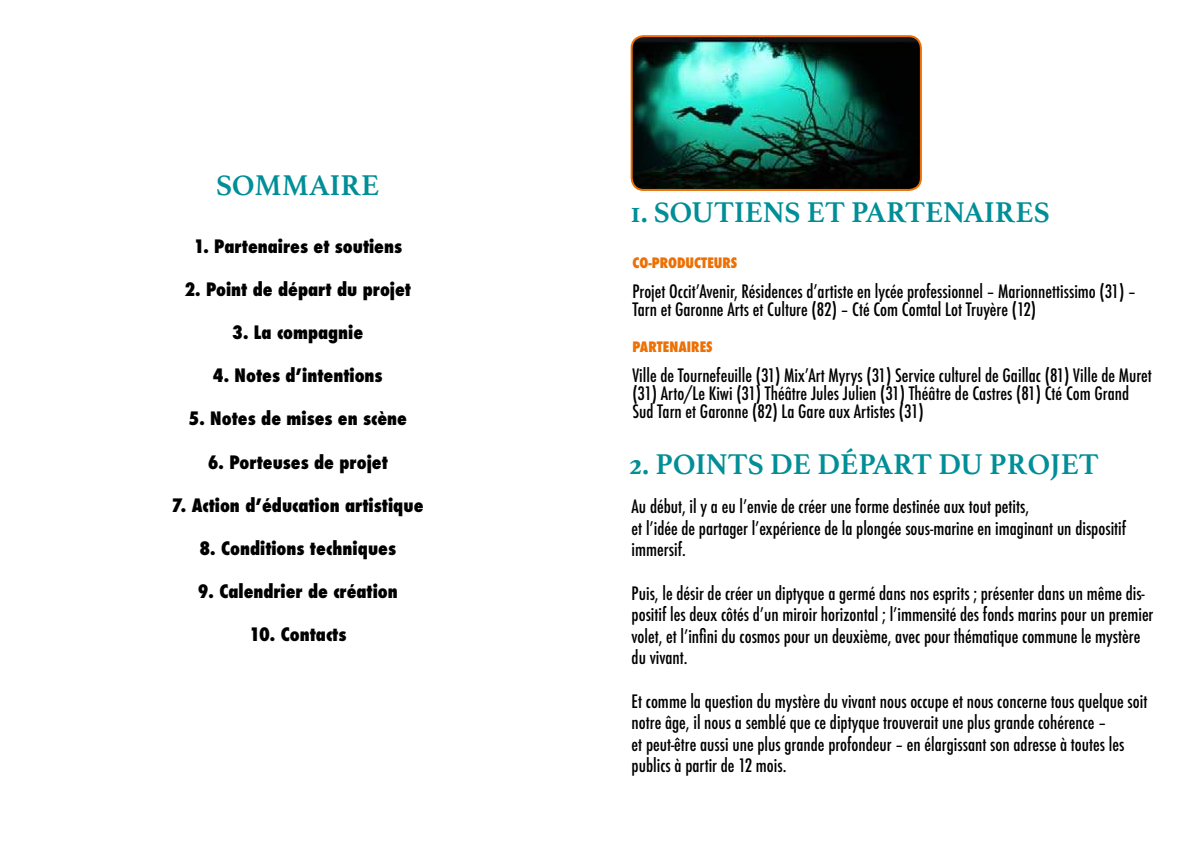
<style>
.page{position:relative;width:1191px;height:842px;background:#fff}
.page>*{position:absolute;margin:0;border:0;box-sizing:border-box;transform-origin:0 0}
.t1{font:700 30px "Athelas";color:#008e97}
.t2{font:500 condensed 18px/21.6px "Futura";color:#000}
.t3{font:800 condensed 18px "Futura";color:#000}
.t4{font:800 condensed 14px "Futura";color:#ed7004}
</style>
<div class="page">
<img style="left:633px;top:37px;width:287px;height:152px">
<div style="left:630px;top:35px;width:292px;height:156px;border:2px solid #ed7004;border-radius:12px"></div>
<h1 class="t1" style="left:216px;top:161px;width:165px">SOMMAIRE</h1>
<p class="t3" style="left:193px;top:234px;width:210px">1. Partenaires et soutiens</p>
<p class="t3" style="left:184px;top:277px;width:228px">2. Point de départ du projet</p>
<p class="t3" style="left:232px;top:320px;width:132px">3. La compagnie</p>
<p class="t3" style="left:213px;top:363px;width:171px">4. Notes d’intentions</p>
<p class="t3" style="left:188px;top:406px;width:220px">5. Notes de mises en scène</p>
<p class="t3" style="left:208px;top:450px;width:182px">6. Porteuses de projet</p>
<p class="t3" style="left:172px;top:493px;width:253px">7. Action d’éducation artistique</p>
<p class="t3" style="left:199px;top:536px;width:198px">8. Conditions techniques</p>
<p class="t3" style="left:198px;top:579px;width:202px">9. Calendrier de création</p>
<p class="t3" style="left:249px;top:622px;width:99px">10. Contacts</p>
<h1 class="t1" style="left:631px;top:188px;width:420px">1. SOUTIENS ET PARTENAIRES</h1>
<p class="t4" style="left:632px;top:253px;width:106px">CO-PRODUCTEURS</p>
<p class="t2" style="left:632px;top:283px;width:505px;line-height:18px">Projet Occit’Avenir, Résidences d’artiste en lycée professionnel – Marionnettissimo (31) –<br>Tarn et Garonne Arts et Culture (82) – Cté Com Comtal Lot Truyère (12)</p>
<p class="t4" style="left:632px;top:337px;width:82px">PARTENAIRES</p>
<p class="t2" style="left:632px;top:367px;width:521px;line-height:18px">Ville de Tournefeuille (31) Mix’Art Myrys (31) Service culturel de Gaillac (81) Ville de Muret (31) Arto/Le Kiwi (31) Théâtre Jules Julien (31) Théâtre de Castres (81) Cté Com Grand<br>Sud Tarn et Garonne (82) La Gare aux Artistes (31)</p>
<h1 class="t1" style="left:629px;top:440px;width:471px">2. POINTS DE DÉPART DU PROJET</h1>
<p class="t2" style="left:631px;top:496px;width:496px">Au début, il y a eu l’envie de créer une forme destinée aux tout petits,<br>et l’idée de partager l’expérience de la plongée sous-marine en imaginant un dispositif immersif.</p>
<p class="t2" style="left:631px;top:582px;width:523px">Puis, le désir de créer un diptyque a germé dans nos esprits ; présenter dans un même dis&shy;positif les deux côtés d’un miroir horizontal ; l’immensité des fonds marins pour un premier volet, et l’infini du cosmos pour un deuxième, avec pour thématique commune le mystère du vivant.</p>
<p class="t2" style="left:631px;top:690px;width:517px">Et comme la question du mystère du vivant nous occupe et nous concerne tous quelque soit notre âge, il nous a semblé que ce diptyque trouverait une plus grande cohérence –<br>et peut-être aussi une plus grande profondeur – en élargissant son adresse à toutes les publics à partir de 12 mois.</p>
</div>
